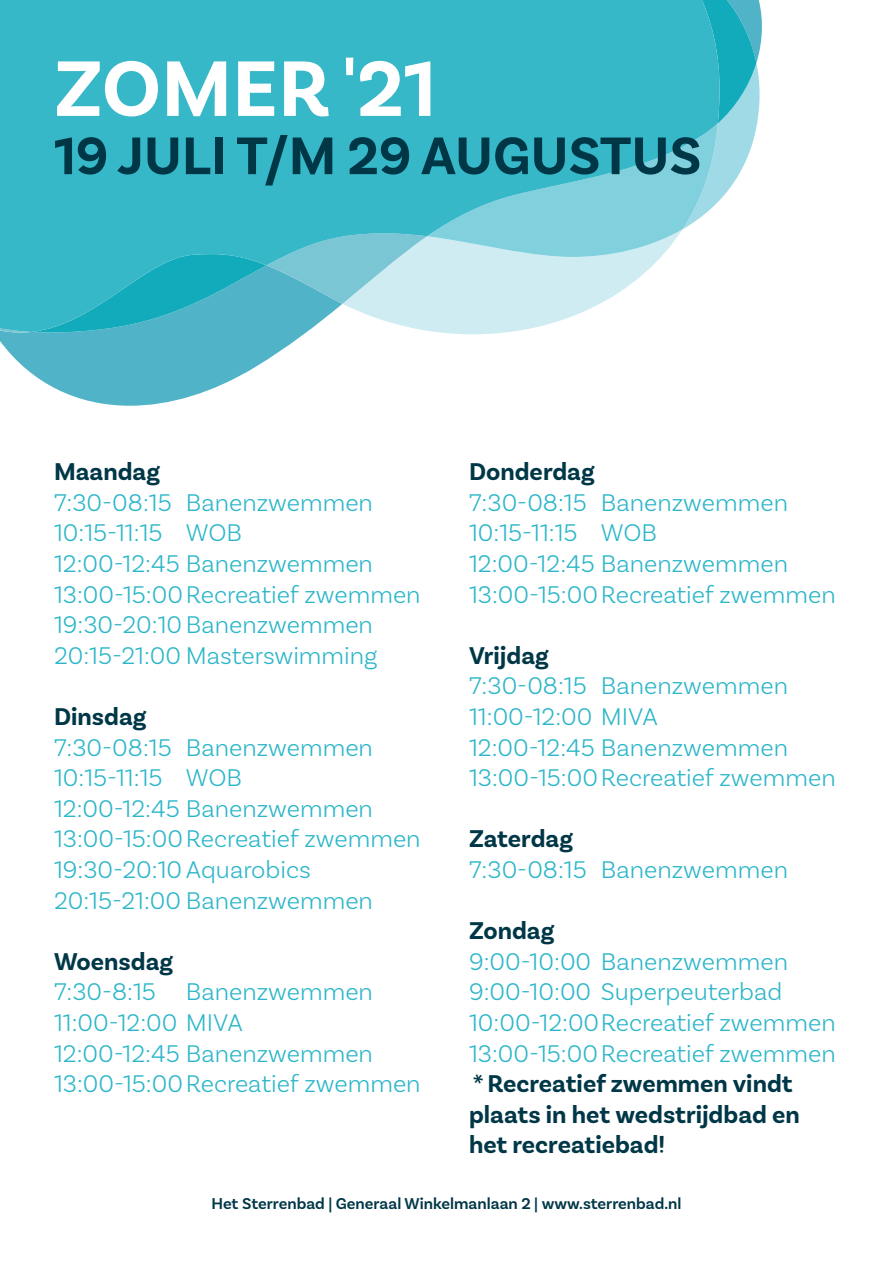
<style>
.page{position:relative;width:893px;height:1263px;background:#fff}
.page>*{position:absolute;margin:0;border:0;box-sizing:border-box;transform-origin:0 0}
.t1{font:700 82.5px "Basic Sans";letter-spacing:.005em;color:#fff}
.t2{font:700 55.5px "Basic Sans";letter-spacing:.005em;color:#003747}
.Tijd___activiteit{font:300 25.5px "Basic Sans";color:#2cb6c9}
.Dag{font:700 25.5px/30.6px "Basic Sans";color:#003747}
.t3{font:600 16.5px "Basic Sans";color:#003747}
</style>
<div class="page">
<svg style="left:0;top:6px;width:762px;height:400px"></svg>
<svg style="left:722px;top:0;width:34px;height:332px"></svg>
<svg style="left:0;top:0;width:722px;height:332px;background:#54c1cf"></svg>
<p class="t1" style="left:54px;top:38px;width:383px">ZOMER '21</p>
<p class="t2" style="left:54px;top:122px;width:649px">19 JULI T/M 29 AUGUSTUS</p>
<p class="Dag" style="left:54px;top:457px;width:107px">Maandag</p>
<p class="Tijd___activiteit" style="left:54px;top:487px;width:321px">7:30-08:15 Banenzwemmen</p>
<p class="Tijd___activiteit" style="left:54px;top:518px;width:190px">10:15-11:15 WOB</p>
<p class="Tijd___activiteit" style="left:54px;top:548px;width:321px">12:00-12:45 Banenzwemmen</p>
<p class="Tijd___activiteit" style="left:54px;top:579px;width:368px">13:00-15:00Recreatief zwemmen</p>
<p class="Tijd___activiteit" style="left:54px;top:609px;width:321px">19:30-20:10Banenzwemmen</p>
<p class="Tijd___activiteit" style="left:54px;top:640px;width:325px">20:15-21:00 Masterswimming</p>
<p class="Dag" style="left:54px;top:701px;width:94px">Dinsdag</p>
<p class="Tijd___activiteit" style="left:54px;top:732px;width:321px">7:30-08:15 Banenzwemmen</p>
<p class="Tijd___activiteit" style="left:54px;top:762px;width:190px">10:15-11:15 WOB</p>
<p class="Tijd___activiteit" style="left:54px;top:793px;width:321px">12:00-12:45 Banenzwemmen</p>
<p class="Tijd___activiteit" style="left:54px;top:824px;width:368px">13:00-15:00Recreatief zwemmen</p>
<p class="Tijd___activiteit" style="left:54px;top:854px;width:258px">19:30-20:10Aquarobics</p>
<p class="Tijd___activiteit" style="left:54px;top:885px;width:321px">20:15-21:00 Banenzwemmen</p>
<p class="Dag" style="left:54px;top:946px;width:121px">Woensdag</p>
<p class="Tijd___activiteit" style="left:54px;top:977px;width:321px">7:30-8:15 Banenzwemmen</p>
<p class="Tijd___activiteit" style="left:54px;top:1007px;width:190px">11:00-12:00 MIVA</p>
<p class="Tijd___activiteit" style="left:54px;top:1038px;width:321px">12:00-12:45 Banenzwemmen</p>
<p class="Tijd___activiteit" style="left:54px;top:1068px;width:368px">13:00-15:00Recreatief zwemmen</p>
<p class="Dag" style="left:469px;top:457px;width:127px">Donderdag</p>
<p class="Tijd___activiteit" style="left:469px;top:487px;width:321px">7:30-08:15 Banenzwemmen</p>
<p class="Tijd___activiteit" style="left:469px;top:518px;width:190px">10:15-11:15 WOB</p>
<p class="Tijd___activiteit" style="left:469px;top:548px;width:321px">12:00-12:45 Banenzwemmen</p>
<p class="Tijd___activiteit" style="left:469px;top:579px;width:368px">13:00-15:00Recreatief zwemmen</p>
<p class="Dag" style="left:469px;top:640px;width:81px">Vrijdag</p>
<p class="Tijd___activiteit" style="left:469px;top:671px;width:321px">7:30-08:15 Banenzwemmen</p>
<p class="Tijd___activiteit" style="left:469px;top:701px;width:190px">11:00-12:00 MIVA</p>
<p class="Tijd___activiteit" style="left:469px;top:732px;width:321px">12:00-12:45 Banenzwemmen</p>
<p class="Tijd___activiteit" style="left:469px;top:762px;width:368px">13:00-15:00Recreatief zwemmen</p>
<p class="Dag" style="left:469px;top:824px;width:105px">Zaterdag</p>
<p class="Tijd___activiteit" style="left:469px;top:854px;width:321px">7:30-08:15 Banenzwemmen</p>
<p class="Dag" style="left:469px;top:916px;width:87px">Zondag</p>
<p class="Tijd___activiteit" style="left:469px;top:946px;width:321px">9:00-10:00 Banenzwemmen</p>
<p class="Tijd___activiteit" style="left:469px;top:977px;width:315px">9:00-10:00 Superpeuterbad</p>
<p class="Tijd___activiteit" style="left:469px;top:1007px;width:368px">10:00-12:00Recreatief zwemmen</p>
<p class="Tijd___activiteit" style="left:469px;top:1038px;width:368px">13:00-15:00Recreatief zwemmen</p>
<p class="Dag" style="left:469px;top:1069px;width:332px">* Recreatief zwemmen vindt plaats in het wedstrijdbad en het recreatiebad!</p>
<p class="t3" style="left:211px;top:1193px;width:472px">Het Sterrenbad | Generaal Winkelmanlaan 2 | www.sterrenbad.nl</p>
</div>
